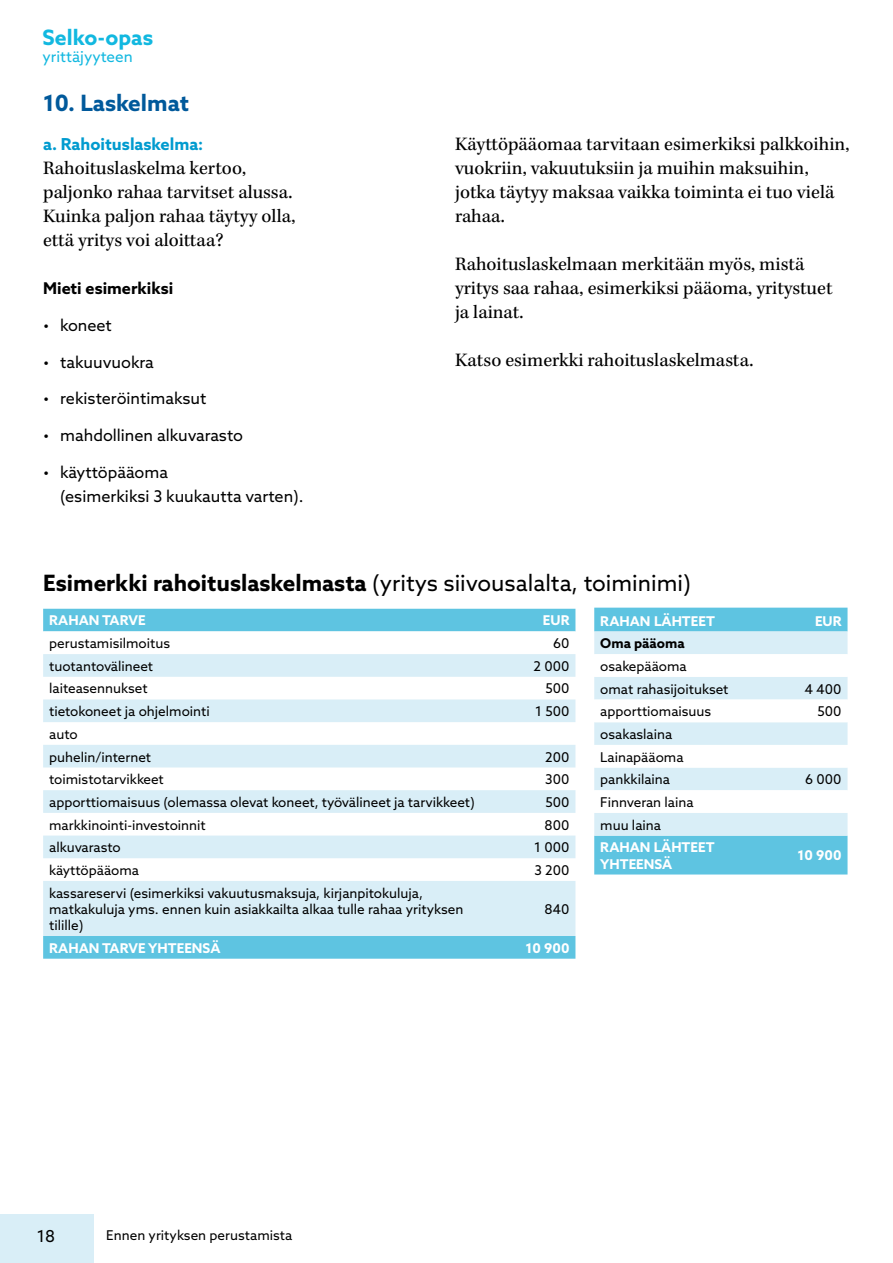
<style>
.page{position:relative;width:893px;height:1263px;background:#fff}
.page>*{position:absolute;margin:0;border:0;box-sizing:border-box;transform-origin:0 0}
.t1{font:22.5px "Azo Sans";color:#000}
.t2{font:700 22.5px "Azo Sans";color:#00599b}
.t3{font:700 21.15px "Azo Sans";color:#12b8e0}
.t4{font:19.5px/24px "Kepler Std";color:#000}
.t5{font:700 16.5px "Azo Sans";color:#009bcf}
.t6{font:16.5px "Azo Sans";color:#000}
.t7{font:16.2px/24px "Azo Sans";color:#000}
.t8{font:700 16.2px "Azo Sans";color:#000}
.t9{font:15.3px "Azo Sans";color:#12b8e0}
.t10{font:13.5px/22.6px "Azo Sans";color:#000}
.t11{font:700 13.5px/16.2px "Azo Sans";color:#fff}
.t12{font:700 13.5px "Azo Sans";color:#000}
.s1{font-weight:700}
</style>
<div class="page">
<div style="left:0;top:1214px;width:94px;height:49px;background:#d9eef7"></div>
<div style="left:594px;top:608px;width:253px;height:266px;background:#5ec4e1"></div>
<div style="left:594px;top:631px;width:253px;height:205px;background:#d9eef7"></div>
<svg style="left:594px;top:654px;width:253px;height:159px"></svg>
<div style="left:43px;top:609px;width:532px;height:22px;background:#5ec4e1"></div>
<svg style="left:43px;top:631px;width:532px;height:1px"></svg>
<svg style="left:43px;top:654px;width:532px;height:282px;fill:#d9eef7"></svg>
<div style="left:43px;top:936px;width:532px;height:23px;background:#5ec4e1"></div>
<h2 class="t3" style="left:43px;top:23px;width:112px">Selko-opas</h2>
<p class="t9" style="left:43px;top:46px;width:92px">yrittäjyyteen</p>
<h1 class="t2" style="left:43px;top:88px;width:147px">10. Laskelmat</h1>
<p class="t5" style="left:43px;top:133px;width:162px">a. Rahoituslaskelma:</p>
<h3 class="t4" style="left:43px;top:157px;width:254px">Rahoituslaskelma kertoo, paljonko rahaa tarvitset alussa.<br>Kuinka paljon rahaa täytyy olla, että yritys voi aloittaa?</h3>
<p class="t8" style="left:43px;top:277px;width:132px">Mieti esimerkiksi</p>
<p class="t7" style="left:43px;top:313px;width:70px">• koneet</p>
<p class="t7" style="left:43px;top:350px;width:112px">• takuuvuokra</p>
<p class="t7" style="left:43px;top:386px;width:165px">• rekisteröintimaksut</p>
<p class="t7" style="left:43px;top:423px;width:201px">• mahdollinen alkuvarasto</p>
<p class="t7" style="left:60px;top:460px;width:245px;text-indent:-17px">• käyttöpääoma<br>(esimerkiksi 3 kuukautta varten).</p>
<h3 class="t4" style="left:455px;top:133px;width:396px">Käyttöpääomaa tarvitaan esimerkiksi palkkoihin, vuokriin, vakuutuksiin ja muihin maksuihin, jotka täytyy maksaa vaikka toiminta ei tuo vielä rahaa.</h3>
<h3 class="t4" style="left:455px;top:253px;width:379px">Rahoituslaskelmaan merkitään myös, mistä yritys saa rahaa, esimerkiksi pääoma, yritystuet ja lainat.</h3>
<h3 class="t4" style="left:455px;top:349px;width:300px">Katso esimerkki rahoituslaskelmasta.</h3>
<h1 class="t1" style="left:43px;top:568px;width:649px"><span class="s1">Esimerkki rahoituslaskelmasta</span> (yritys siivousalalta, toiminimi)</h1>
<p class="t11" style="left:49px;top:612px;width:98px">RAHAN TARVE</p>
<p class="t11" style="left:543px;top:612px;width:28px">EUR</p>
<p class="t10" style="left:49px;top:632px;width:123px">perustamisilmoitus</p>
<p class="t10" style="left:553px;top:632px;width:18px">60</p>
<p class="t10" style="left:49px;top:654px;width:105px">tuotantovälineet</p>
<p class="t10" style="left:534px;top:654px;width:37px">2 000</p>
<p class="t10" style="left:49px;top:677px;width:100px">laiteasennukset</p>
<p class="t10" style="left:545px;top:677px;width:26px">500</p>
<p class="t10" style="left:49px;top:700px;width:162px">tietokoneet ja ohjelmointi</p>
<p class="t10" style="left:535px;top:700px;width:36px">1 500</p>
<p class="t10" style="left:49px;top:722px;width:104px">auto puhelin/internet</p>
<p class="t10" style="left:545px;top:745px;width:26px">200</p>
<p class="t10" style="left:49px;top:768px;width:116px">toimistotarvikkeet</p>
<p class="t10" style="left:545px;top:768px;width:26px">300</p>
<p class="t10" style="left:49px;top:790px;width:427px">apporttiomaisuus (olemassa olevat koneet, työvälineet ja tarvikkeet)</p>
<p class="t10" style="left:545px;top:790px;width:26px">500</p>
<p class="t10" style="left:49px;top:813px;width:158px">markkinointi-investoinnit</p>
<p class="t10" style="left:545px;top:813px;width:26px">800</p>
<p class="t10" style="left:49px;top:836px;width:73px">alkuvarasto</p>
<p class="t10" style="left:534px;top:836px;width:37px">1 000</p>
<p class="t10" style="left:49px;top:859px;width:91px">käyttöpääoma</p>
<p class="t10" style="left:534px;top:859px;width:37px">3 200</p>
<p class="t10" style="left:49px;top:884px;width:416px;line-height:16.2px">kassareservi (esimerkiksi vakuutusmaksuja, kirjanpitokuluja, matkakuluja yms. ennen kuin asiakkailta alkaa tulle rahaa yrityksen tilille)</p>
<p class="t10" style="left:544px;top:897px;width:27px">840</p>
<p class="t11" style="left:49px;top:939px;width:173px">RAHAN TARVE YHTEENSÄ</p>
<p class="t11" style="left:526px;top:939px;width:45px">10 900</p>
<p class="t11" style="left:600px;top:612px;width:116px">RAHAN LÄHTEET</p>
<p class="t11" style="left:815px;top:612px;width:28px">EUR</p>
<p class="t12" style="left:600px;top:634px;width:86px">Oma pääoma</p>
<p class="t10" style="left:600px;top:654px;width:130px">osakepääoma<br>omat rahasijoitukset</p>
<p class="t10" style="left:804px;top:677px;width:39px">4 400</p>
<p class="t10" style="left:600px;top:700px;width:113px">apporttiomaisuus</p>
<p class="t10" style="left:817px;top:700px;width:26px">500</p>
<p class="t10" style="left:600px;top:723px;width:85px">osakaslaina<br>Lainapääoma pankkilaina</p>
<p class="t10" style="left:805px;top:768px;width:38px">6 000</p>
<p class="t10" style="left:600px;top:791px;width:95px">Finnveran laina muu laina</p>
<p class="t11" style="left:600px;top:839px;width:116px">RAHAN LÄHTEET<br>YHTEENSÄ</p>
<p class="t11" style="left:798px;top:847px;width:45px">10 900</p>
<p class="t6" style="left:37px;top:1225px;width:20px">18</p>
<p class="t10" style="left:106px;top:1224px;width:187px">Ennen yrityksen perustamista</p>
</div>
